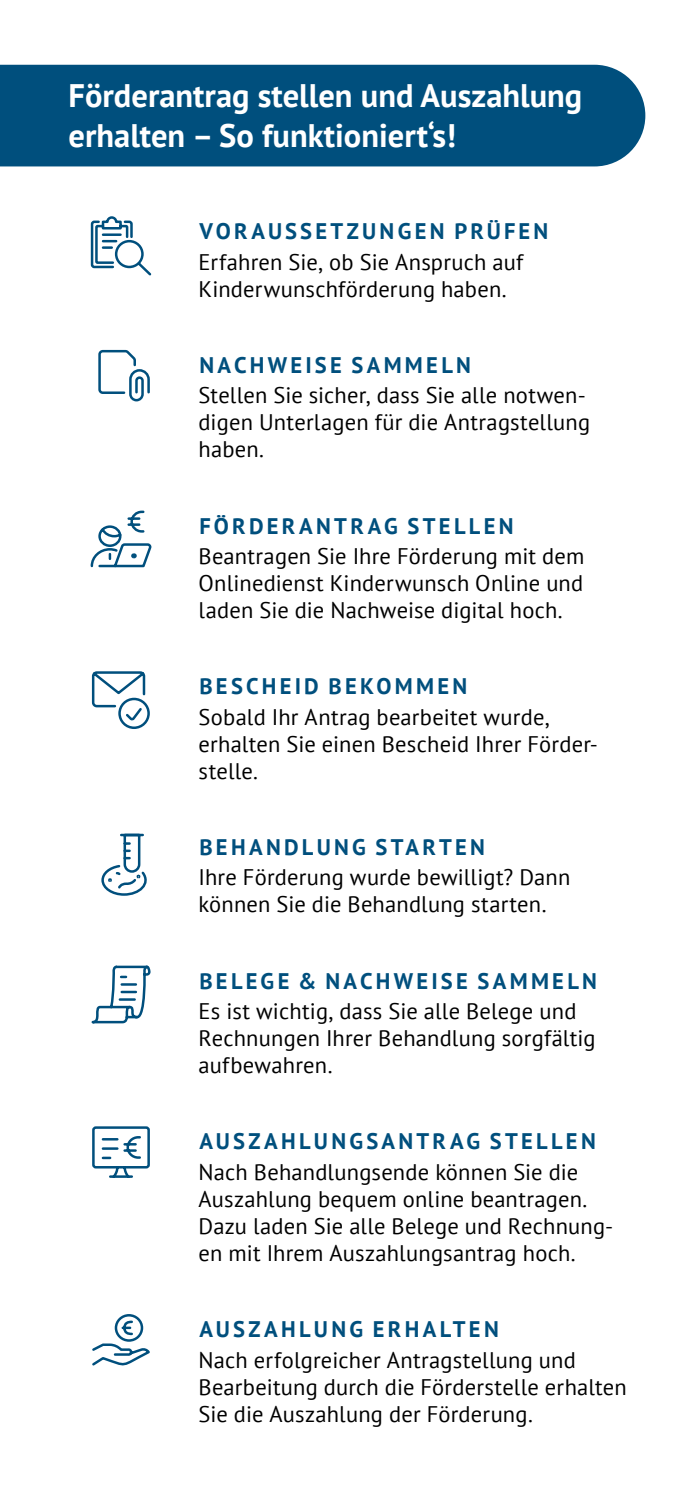
<style>
.page{position:relative;width:695px;height:1489px;background:#fff}
.page>*{position:absolute;margin:0;border:0;box-sizing:border-box;transform-origin:0 0}
.t1{font:700 32.5px/40px "PT Sans";color:#fff}
.t2{font:22.5px/27px "PT Sans";letter-spacing:.01em;color:#000}
.t3{font:700 22.5px "PT Sans";letter-spacing:.145em;color:#004f7d}
</style>
<div class="page">
<div style="left:0;top:65px;width:645px;height:101px;background:#004f7d"></div>
<svg style="left:90px;top:216px;width:62px;height:60px"></svg>
<svg style="left:91px;top:671px;width:59px;height:58px"></svg>
<svg style="left:91px;top:965px;width:60px;height:59px"></svg>
<svg style="left:92px;top:1126px;width:58px;height:52px"></svg>
<svg style="left:90px;top:510px;width:62px;height:58px"></svg>
<svg style="left:98px;top:349px;width:52px;height:53px"></svg>
<svg style="left:101px;top:833px;width:46px;height:63px"></svg>
<svg style="left:92px;top:1314px;width:58px;height:52px"></svg>
<h1 class="t1" style="left:69px;top:75px;width:515px">Förderantrag stellen und Auszahlung erhalten – So funktioniert‘s!</h1>
<p class="t3" style="left:199px;top:216px;width:350px">VORAUSSETZUNGEN PRÜFEN</p>
<p class="t2" style="left:198px;top:248px;width:326px">Erfahren Sie, ob Sie Anspruch auf<br>Kinderwunschförderung haben.</p>
<p class="t3" style="left:199px;top:350px;width:273px">NACHWEISE SAMMELN</p>
<p class="t2" style="left:198px;top:381px;width:393px">Stellen Sie sicher, dass Sie alle notwen&shy;digen Unterlagen für die Antragstellung haben.</p>
<p class="t3" style="left:199px;top:511px;width:315px">FÖRDERANTRAG STELLEN</p>
<p class="t2" style="left:198px;top:542px;width:387px;text-align:justify">Beantragen Sie Ihre Förderung mit dem Onlinedienst Kinderwunsch Online und laden Sie die Nachweise digital hoch.</p>
<p class="t3" style="left:199px;top:671px;width:269px">BESCHEID BEKOMMEN</p>
<p class="t2" style="left:198px;top:702px;width:401px">Sobald Ihr Antrag bearbeitet wurde, erhalten Sie einen Bescheid Ihrer Förder&shy;stelle.</p>
<p class="t3" style="left:199px;top:832px;width:287px">BEHANDLUNG STARTEN</p>
<p class="t2" style="left:198px;top:863px;width:373px">Ihre Förderung wurde bewilligt? Dann können Sie die Behandlung starten.</p>
<p class="t3" style="left:199px;top:965px;width:399px">BELEGE &amp; NACHWEISE SAMMELN</p>
<p class="t2" style="left:198px;top:997px;width:398px">Es ist wichtig, dass Sie alle Belege und<br>Rechnungen Ihrer Behandlung sorgfältig aufbewahren.</p>
<p class="t3" style="left:199px;top:1126px;width:398px">AUSZAHLUNGSANTRAG STELLEN</p>
<p class="t2" style="left:198px;top:1157px;width:416px">Nach Behandlungsende können Sie die Auszahlung bequem online beantragen.<br>Dazu laden Sie alle Belege und Rechnung&shy;en mit Ihrem Auszahlungsantrag hoch.</p>
<p class="t3" style="left:199px;top:1314px;width:301px">AUSZAHLUNG ERHALTEN</p>
<p class="t2" style="left:198px;top:1345px;width:430px">Nach erfolgreicher Antragstellung und<br>Bearbeitung durch die Förderstelle erhalten<br>Sie die Auszahlung der Förderung.</p>
</div>
